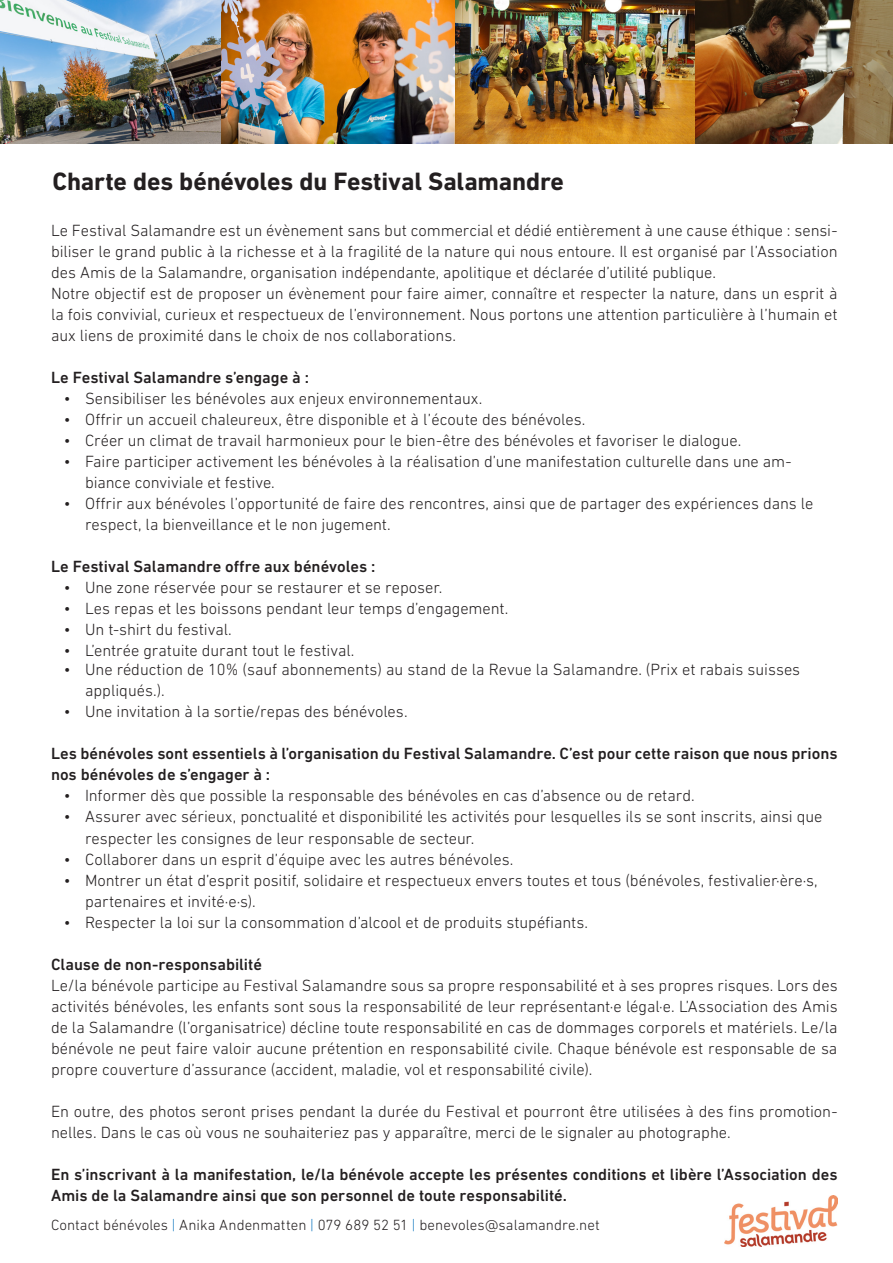
<style>
.page{position:relative;width:893px;height:1263px;background:#fff}
.page>*{position:absolute;margin:0;border:0;box-sizing:border-box;transform-origin:0 0}
.t1{font:700 25.5px "DIN Next LT Pro";letter-spacing:-.005em;color:#231f20}
.t2{font:300 16.5px/21px "DIN Next LT Pro";letter-spacing:-.005em;color:#231f20}
.t3{font:500 16.5px/21px "DIN Next LT Pro";color:#231f20}
.frutiger_65_9_12{font:300 15px "DIN Next LT Pro";letter-spacing:.005em;color:#231f20}
.s1{color:#177bc1}
</style>
<div class="page">
<img style="left:0;top:0;width:893px;height:143px">
<img style="left:724px;top:1195px;width:114px;height:52px">
<p class="t1" style="left:52px;top:167px;width:513px">Charte des bénévoles du Festival Salamandre</p>
<p class="t2" style="left:51px;top:219px;width:788px;text-align:justify">Le Festival Salamandre est un évènement sans but commercial et dédié entièrement à une cause éthique : sensi&shy;biliser le grand public à la richesse et à la fragilité de la nature qui nous entoure. Il est organisé par l’Association des Amis de la Salamandre, organisation indépendante, apolitique et déclarée d’utilité publique.</p>
<p class="t2" style="left:51px;top:282px;width:788px;text-align:justify">Notre objectif est de proposer un évènement pour faire aimer, connaître et respecter la nature, dans un esprit à la fois convivial, curieux et respectueux de l’environnement. Nous portons une attention particulière à l’humain et aux liens de proximité dans le choix de nos collaborations.</p>
<p class="t3" style="left:51px;top:366px;width:260px">Le Festival Salamandre s’engage à :</p>
<p class="t2" style="left:64px;top:387px;width:420px">• Sensibiliser les bénévoles aux enjeux environnementaux.</p>
<p class="t2" style="left:64px;top:408px;width:523px">• Offrir un accueil chaleureux, être disponible et à l’écoute des bénévoles.</p>
<p class="t2" style="left:64px;top:429px;width:679px">• Créer un climat de travail harmonieux pour le bien-être des bénévoles et favoriser le dialogue.</p>
<p class="t2" style="left:85px;top:450px;width:708px;text-indent:-21px">• Faire participer activement les bénévoles à la réalisation d’une manifestation culturelle dans une am&shy;biance conviviale et festive.</p>
<p class="t2" style="left:85px;top:492px;width:730px;text-indent:-21px">• Offrir aux bénévoles l’opportunité de faire des rencontres, ainsi que de partager des expériences dans le respect, la bienveillance et le non jugement.</p>
<p class="t3" style="left:51px;top:555px;width:326px">Le Festival Salamandre offre aux bénévoles :</p>
<p class="t2" style="left:64px;top:576px;width:380px">• Une zone réservée pour se restaurer et se reposer.</p>
<p class="t2" style="left:64px;top:597px;width:446px">• Les repas et les boissons pendant leur temps d’engagement.</p>
<p class="t2" style="left:64px;top:618px;width:170px">• Un t-shirt du festival.</p>
<p class="t2" style="left:64px;top:639px;width:292px">• L’entrée gratuite durant tout le festival.</p>
<p class="t2" style="left:85px;top:659px;width:717px;text-indent:-21px">• Une réduction de 10% (sauf abonnements) au stand de la Revue la Salamandre. (Prix et rabais suisses appliqués.).</p>
<p class="t2" style="left:64px;top:701px;width:345px">• Une invitation à la sortie/repas des bénévoles.</p>
<p class="t3" style="left:51px;top:743px;width:788px">Les bénévoles sont essentiels à l’organisation du Festival Salamandre. C’est pour cette raison que nous prions nos bénévoles de s’engager à :</p>
<p class="t2" style="left:64px;top:785px;width:632px">• Informer dès que possible la responsable des bénévoles en cas d’absence ou de retard.</p>
<p class="t2" style="left:85px;top:806px;width:739px;text-indent:-21px">• Assurer avec sérieux, ponctualité et disponibilité les activités pour lesquelles ils se sont inscrits, ainsi que respecter les consignes de leur responsable de secteur.</p>
<p class="t2" style="left:64px;top:848px;width:451px">• Collaborer dans un esprit d’équipe avec les autres bénévoles.</p>
<p class="t2" style="left:85px;top:869px;width:734px;text-indent:-21px">• Montrer un état d’esprit positif, solidaire et respectueux envers toutes et tous (bénévoles, festivalier·ère·s, partenaires et invité·e·s).</p>
<p class="t2" style="left:64px;top:911px;width:526px">• Respecter la loi sur la consommation d’alcool et de produits stupéfiants.</p>
<p class="t3" style="left:51px;top:953px;width:212px">Clause de non-responsabilité</p>
<p class="t2" style="left:51px;top:974px;width:788px;text-align:justify">Le/la bénévole participe au Festival Salamandre sous sa propre responsabilité et à ses propres risques. Lors des activités bénévoles, les enfants sont sous la responsabilité de leur représentant·e légal·e. L’Association des Amis de la Salamandre (l’organisatrice) décline toute responsabilité en cas de dommages corporels et matériels. Le/la bénévole ne peut faire valoir aucune prétention en responsabilité civile. Chaque bénévole est responsable de sa propre couverture d’assurance (accident, maladie, vol et responsabilité civile).</p>
<p class="t2" style="left:51px;top:1100px;width:788px">En outre, des photos seront prises pendant la durée du Festival et pourront être utilisées à des fins promotion&shy;nelles. Dans le cas où vous ne souhaiteriez pas y apparaître, merci de le signaler au photographe.</p>
<p class="t3" style="left:51px;top:1163px;width:788px">En s’inscrivant à la manifestation, le/la bénévole accepte les présentes conditions et libère l’Association des<br>Amis de la Salamandre ainsi que son personnel de toute responsabilité.</p>
<p class="frutiger_65_9_12" style="left:51px;top:1216px;width:550px">Contact bénévoles <span class="s1">|</span> Anika Andenmatten <span class="s1">|</span> 079 689 52 51 <span class="s1">|</span> benevoles@salamandre.net</p>
</div>
